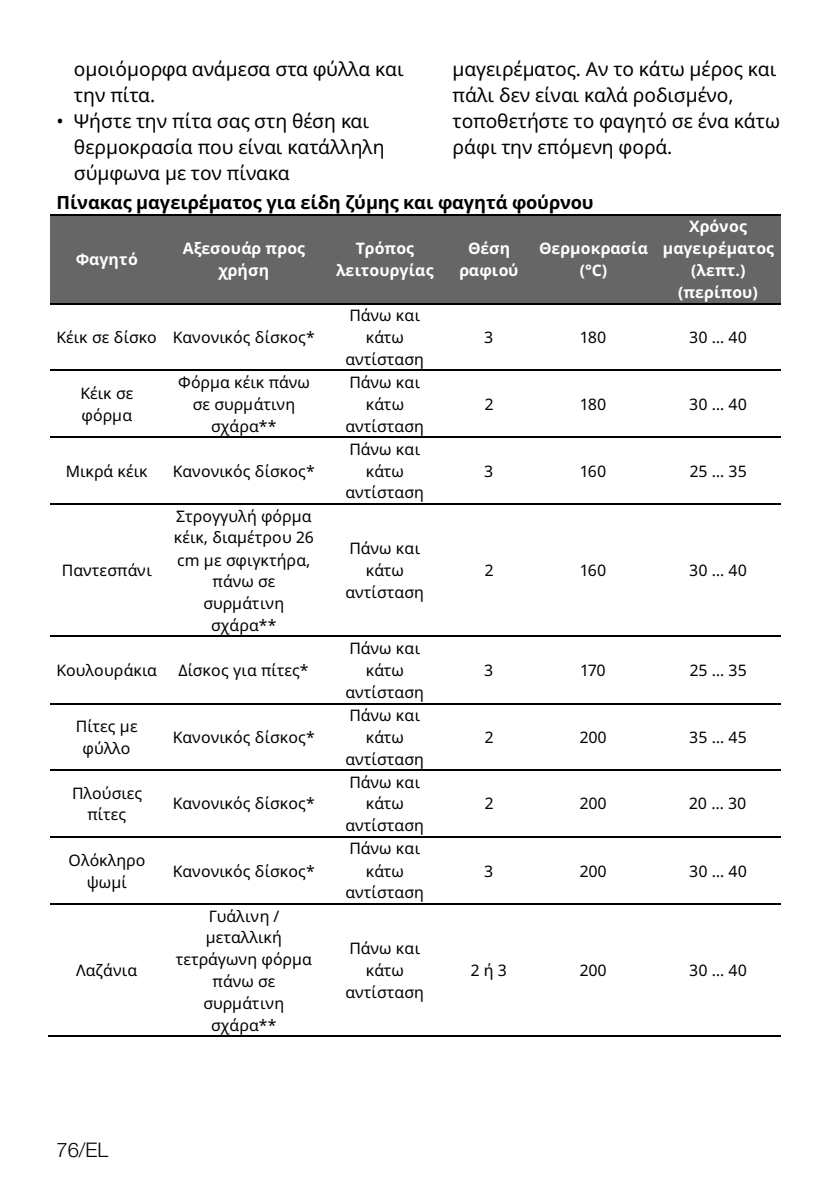
<style>
.page{position:relative;width:840px;height:1190px;background:#fff}
.page>*{position:absolute;margin:0;border:0;box-sizing:border-box;transform-origin:0 0}
.t1{font:300 20.2px "Helvetica Neue LT Pro";color:#000}
.t2{font:19.2px/26px "Noto IKEA Latin";letter-spacing:-.005em;color:#000}
.t3{font:700 18.2px "Noto IKEA Latin";letter-spacing:-.01em;color:#000}
.t4{font:15.8px/21.8px "Noto IKEA Latin";color:#000;text-align:center}
.t5{font:700 15.8px/21.6px "Noto IKEA Latin";letter-spacing:.005em;color:#fff;text-align:center}
</style>
<div class="page">
<div style="left:50px;top:216px;width:115px;height:87px;background:#666"></div>
<div style="left:165px;top:216px;width:159px;height:87px;background:#666"></div>
<div style="left:324px;top:216px;width:122px;height:87px;background:#666"></div>
<div style="left:446px;top:216px;width:86px;height:87px;background:#666"></div>
<div style="left:532px;top:216px;width:124px;height:87px;background:#666"></div>
<div style="left:656px;top:216px;width:125px;height:87px;background:#666"></div>
<hr style="left:50px;top:214px;width:115px;height:2px;background:#000">
<hr style="left:166px;top:214px;width:158px;height:2px;background:#000">
<hr style="left:325px;top:214px;width:121px;height:2px;background:#000">
<hr style="left:448px;top:214px;width:84px;height:2px;background:#000">
<hr style="left:534px;top:214px;width:122px;height:2px;background:#000">
<hr style="left:657px;top:214px;width:124px;height:2px;background:#000">
<hr style="left:50px;top:303px;width:115px;height:1px;background:#000">
<hr style="left:166px;top:303px;width:158px;height:1px;background:#000">
<hr style="left:325px;top:303px;width:121px;height:1px;background:#000">
<hr style="left:448px;top:303px;width:84px;height:1px;background:#000">
<hr style="left:534px;top:303px;width:122px;height:1px;background:#000">
<hr style="left:657px;top:303px;width:124px;height:1px;background:#000">
<hr style="left:50px;top:370px;width:115px;height:1px;background:#000">
<hr style="left:166px;top:370px;width:158px;height:1px;background:#000">
<hr style="left:325px;top:370px;width:121px;height:1px;background:#000">
<hr style="left:448px;top:370px;width:84px;height:1px;background:#000">
<hr style="left:534px;top:370px;width:122px;height:1px;background:#000">
<hr style="left:657px;top:370px;width:124px;height:1px;background:#000">
<hr style="left:50px;top:436px;width:115px;height:2px;background:#000">
<hr style="left:166px;top:436px;width:158px;height:2px;background:#000">
<hr style="left:325px;top:436px;width:121px;height:2px;background:#000">
<hr style="left:448px;top:436px;width:84px;height:2px;background:#000">
<hr style="left:534px;top:436px;width:122px;height:2px;background:#000">
<hr style="left:657px;top:436px;width:124px;height:2px;background:#000">
<hr style="left:50px;top:504px;width:115px;height:1px;background:#000">
<hr style="left:166px;top:504px;width:158px;height:1px;background:#000">
<hr style="left:325px;top:504px;width:121px;height:1px;background:#000">
<hr style="left:448px;top:504px;width:84px;height:1px;background:#000">
<hr style="left:534px;top:504px;width:122px;height:1px;background:#000">
<hr style="left:657px;top:504px;width:124px;height:1px;background:#000">
<hr style="left:50px;top:636px;width:115px;height:1px;background:#000">
<hr style="left:166px;top:636px;width:158px;height:1px;background:#000">
<hr style="left:325px;top:636px;width:121px;height:1px;background:#000">
<hr style="left:448px;top:636px;width:84px;height:1px;background:#000">
<hr style="left:534px;top:636px;width:122px;height:1px;background:#000">
<hr style="left:657px;top:636px;width:124px;height:1px;background:#000">
<hr style="left:50px;top:703px;width:115px;height:1px;background:#000">
<hr style="left:166px;top:703px;width:158px;height:1px;background:#000">
<hr style="left:325px;top:703px;width:121px;height:1px;background:#000">
<hr style="left:448px;top:703px;width:84px;height:1px;background:#000">
<hr style="left:534px;top:703px;width:122px;height:1px;background:#000">
<hr style="left:657px;top:703px;width:124px;height:1px;background:#000">
<hr style="left:50px;top:770px;width:115px;height:1px;background:#000">
<hr style="left:166px;top:770px;width:158px;height:1px;background:#000">
<hr style="left:325px;top:770px;width:121px;height:1px;background:#000">
<hr style="left:448px;top:770px;width:84px;height:1px;background:#000">
<hr style="left:534px;top:770px;width:122px;height:1px;background:#000">
<hr style="left:657px;top:770px;width:124px;height:1px;background:#000">
<hr style="left:50px;top:836px;width:115px;height:2px;background:#000">
<hr style="left:166px;top:836px;width:158px;height:2px;background:#000">
<hr style="left:325px;top:836px;width:121px;height:2px;background:#000">
<hr style="left:448px;top:836px;width:84px;height:2px;background:#000">
<hr style="left:534px;top:836px;width:122px;height:2px;background:#000">
<hr style="left:657px;top:836px;width:124px;height:2px;background:#000">
<hr style="left:50px;top:903px;width:115px;height:2px;background:#000">
<hr style="left:166px;top:903px;width:158px;height:2px;background:#000">
<hr style="left:325px;top:903px;width:121px;height:2px;background:#000">
<hr style="left:448px;top:903px;width:84px;height:2px;background:#000">
<hr style="left:534px;top:903px;width:122px;height:2px;background:#000">
<hr style="left:657px;top:903px;width:124px;height:2px;background:#000">
<hr style="left:48px;top:1035px;width:117px;height:2px;background:#000">
<hr style="left:165px;top:1035px;width:159px;height:2px;background:#000">
<hr style="left:324px;top:1035px;width:122px;height:2px;background:#000">
<hr style="left:446px;top:1035px;width:86px;height:2px;background:#000">
<hr style="left:532px;top:1035px;width:124px;height:2px;background:#000">
<hr style="left:656px;top:1035px;width:125px;height:2px;background:#000">
<p class="t2" style="left:74px;top:55px;width:331px">ομοιόμορφα ανάμεσα στα φύλλα και την πίτα.</p>
<p class="t2" style="left:74px;top:107px;width:312px;text-indent:-17px">• Ψήστε την πίτα σας στη θέση και θερμοκρασία που είναι κατάλληλη σύμφωνα με τον πίνακα</p>
<p class="t2" style="left:453px;top:55px;width:329px">μαγειρέματος. Αν το κάτω μέρος και πάλι δεν είναι καλά ροδισμένο, τοποθετήστε το φαγητό σε ένα κάτω ράφι την επόμενη φορά.</p>
<p class="t3" style="left:57px;top:189px;width:538px">Πίνακας μαγειρέματος για είδη ζύμης και φαγητά φούρνου</p>
<p class="t5" style="left:76px;top:248px;width:64px">Φαγητό</p>
<p class="t5" style="left:183px;top:238px;width:124px">Αξεσουάρ προς χρήση</p>
<p class="t5" style="left:336px;top:238px;width:99px">Τρόπος λειτουργίας</p>
<p class="t5" style="left:459px;top:238px;width:61px">Θέση ραφιού</p>
<p class="t5" style="left:539px;top:238px;width:111px">Θερμοκρασία (°C)</p>
<p class="t5" style="left:663px;top:215px;width:113px">Χρόνος μαγειρέματος (λεπτ.) (περίπου)</p>
<p class="t4" style="left:57px;top:326px;width:260px">Κέικ σε δίσκο Κανονικός δίσκος*</p>
<p class="t4" style="left:346px;top:304px;width:80px">Πάνω και κάτω αντίσταση</p>
<p class="t4" style="left:81px;top:382px;width:54px;text-align:left">Κέικ σε φόρμα</p>
<p class="t4" style="left:178px;top:371px;width:133px">Φόρμα κέικ πάνω σε συρμάτινη σχάρα**</p>
<p class="t4" style="left:346px;top:371px;width:80px">Πάνω και κάτω αντίσταση</p>
<p class="t4" style="left:66px;top:460px;width:83px">Μικρά κέικ</p>
<p class="t4" style="left:173px;top:460px;width:144px">Κανονικός δίσκος*</p>
<p class="t4" style="left:62px;top:559px;width:91px">Παντεσπάνι</p>
<p class="t4" style="left:174px;top:505px;width:142px">Στρογγυλή φόρμα κέικ, διαμέτρου 26 cm με σφιγκτήρα, πάνω σε συρμάτινη σχάρα**</p>
<p class="t4" style="left:57px;top:659px;width:102px">Κουλουράκια</p>
<p class="t4" style="left:179px;top:659px;width:132px">Δίσκος για πίτες*</p>
<p class="t4" style="left:76px;top:714px;width:63px">Πίτες με φύλλο</p>
<p class="t4" style="left:173px;top:726px;width:144px">Κανονικός δίσκος*</p>
<p class="t4" style="left:72px;top:782px;width:72px">Πλούσιες πίτες</p>
<p class="t4" style="left:173px;top:792px;width:144px">Κανονικός δίσκος*</p>
<p class="t4" style="left:69px;top:848px;width:78px">Ολόκληρο ψωμί</p>
<p class="t4" style="left:173px;top:860px;width:144px">Κανονικός δίσκος*</p>
<p class="t4" style="left:76px;top:959px;width:63px">Λαζάνια</p>
<p class="t4" style="left:176px;top:905px;width:138px">Γυάλινη / μεταλλική τετράγωνη φόρμα πάνω σε συρμάτινη σχάρα**</p>
<p class="t4" style="left:346px;top:438px;width:80px">Πάνω και κάτω αντίσταση</p>
<p class="t4" style="left:346px;top:537px;width:80px">Πάνω και κάτω αντίσταση</p>
<p class="t4" style="left:346px;top:637px;width:80px">Πάνω και κάτω αντίσταση</p>
<p class="t4" style="left:346px;top:704px;width:80px">Πάνω και κάτω αντίσταση</p>
<p class="t4" style="left:346px;top:771px;width:80px">Πάνω και κάτω αντίσταση</p>
<p class="t4" style="left:346px;top:837px;width:80px">Πάνω και κάτω αντίσταση</p>
<p class="t4" style="left:346px;top:937px;width:80px">Πάνω και κάτω αντίσταση</p>
<p class="t1" style="left:57px;top:1143px;width:53px">76/EL</p>
<p class="t4" style="left:484px;top:326px;width:11px">3</p>
<p class="t4" style="left:581px;top:326px;width:27px">180</p>
<p class="t4" style="left:689px;top:326px;width:59px">30 … 40</p>
<p class="t4" style="left:485px;top:393px;width:10px">2</p>
<p class="t4" style="left:581px;top:393px;width:27px">180</p>
<p class="t4" style="left:689px;top:393px;width:59px">30 … 40</p>
<p class="t4" style="left:484px;top:460px;width:11px">3</p>
<p class="t4" style="left:581px;top:460px;width:27px">160</p>
<p class="t4" style="left:690px;top:460px;width:59px">25 … 35</p>
<p class="t4" style="left:485px;top:559px;width:10px">2</p>
<p class="t4" style="left:581px;top:559px;width:27px">160</p>
<p class="t4" style="left:689px;top:559px;width:59px">30 … 40</p>
<p class="t4" style="left:484px;top:659px;width:11px">3</p>
<p class="t4" style="left:581px;top:659px;width:26px">170</p>
<p class="t4" style="left:690px;top:659px;width:59px">25 … 35</p>
<p class="t4" style="left:485px;top:726px;width:10px">2</p>
<p class="t4" style="left:580px;top:726px;width:29px">200</p>
<p class="t4" style="left:689px;top:726px;width:59px">35 … 45</p>
<p class="t4" style="left:485px;top:792px;width:10px">2</p>
<p class="t4" style="left:580px;top:792px;width:29px">200</p>
<p class="t4" style="left:689px;top:792px;width:59px">20 … 30</p>
<p class="t4" style="left:484px;top:860px;width:11px">3</p>
<p class="t4" style="left:580px;top:860px;width:29px">200</p>
<p class="t4" style="left:689px;top:860px;width:59px">30 … 40</p>
<p class="t4" style="left:471px;top:959px;width:37px">2 ή 3</p>
<p class="t4" style="left:580px;top:959px;width:29px">200</p>
<p class="t4" style="left:689px;top:959px;width:59px">30 … 40</p>
</div>
